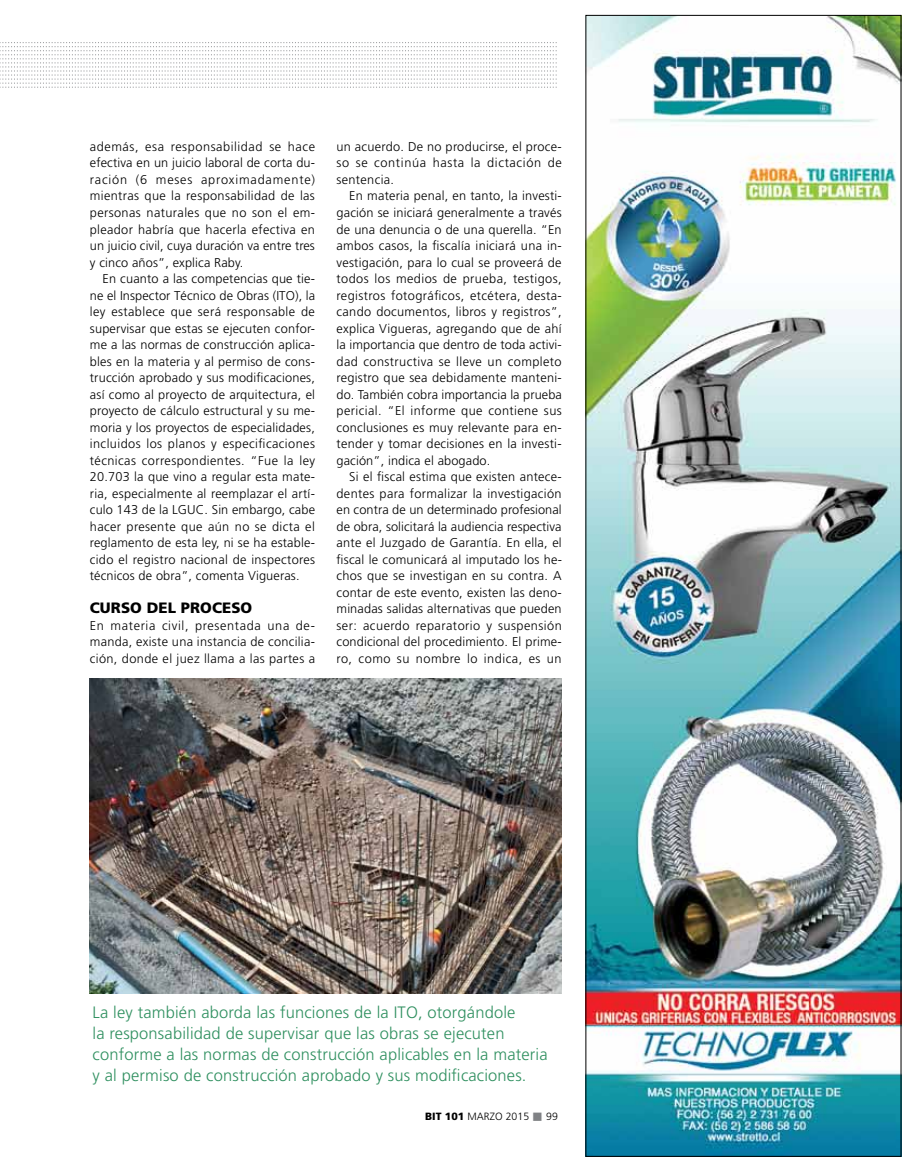
<style>
.page{position:relative;width:915px;height:1170px;background:#fff}
.page>*{position:absolute;margin:0;border:0;box-sizing:border-box;transform-origin:0 0}
.t1{font:300 16.5px/21px "Frutiger";letter-spacing:.01em;color:#309060}
.t2{font:900 15px "Frutiger";letter-spacing:.005em;color:#000}
.t3{font:300 12.75px/16.5px "Frutiger";letter-spacing:.02em;color:#000;text-align:justify}
.t4{font:300 10.5px "Frutiger";letter-spacing:.005em;color:#000}
.s1{font-weight:900}
.s2{color:#808285}
</style>
<div class="page">
<svg style="left:0;top:42px;width:557px;height:46px"></svg>
<img style="left:587px;top:17px;width:311px;height:1137px">
<img style="left:89px;top:679px;width:472px;height:313px">
<p class="t3" style="left:90px;top:138px;width:227px">además, esa responsabilidad se hace efectiva en un juicio laboral de corta du&shy;ración (6 meses aproximadamente) mientras que la responsabilidad de las personas naturales que no son el em&shy;pleador habría que hacerla efectiva en un juicio civil, cuya duración va entre tres y cinco años”, explica Raby.</p>
<p class="t3" style="left:90px;top:270px;width:227px;text-indent:13px">En cuanto a las competencias que tie&shy;ne el Inspector Técnico de Obras (ITO), la ley establece que será responsable de supervisar que estas se ejecuten confor&shy;me a las normas de construcción aplica&shy;bles en la materia y al permiso de cons&shy;trucción aprobado y sus modificaciones, así como al proyecto de arquitectura, el proyecto de cálculo estructural y su me&shy;moria y los proyectos de especialidades, incluidos los planos y especificaciones técnicas correspondientes. “Fue la ley 20.703 la que vino a regular esta mate&shy;ria, especialmente al reemplazar el artí&shy;culo 143 de la LGUC. Sin embargo, cabe hacer presente que aún no se dicta el reglamento de esta ley, ni se ha estable&shy;cido el registro nacional de inspectores técnicos de obra”, comenta Vigueras.</p>
<p class="t2" style="left:90px;top:599px;width:164px">CURSO DEL PROCESO</p>
<p class="t3" style="left:90px;top:617px;width:227px">En materia civil, presentada una de&shy;manda, existe una instancia de concilia&shy;ción, donde el juez llama a las partes a</p>
<p class="t3" style="left:336px;top:138px;width:227px">un acuerdo. De no producirse, el proce&shy;so se continúa hasta la dictación de sentencia.</p>
<p class="t3" style="left:336px;top:188px;width:227px;text-indent:13px">En materia penal, en tanto, la investi&shy;gación se iniciará generalmente a través de una denuncia o de una querella. “En ambos casos, la fiscalía iniciará una in&shy;vestigación, para lo cual se proveerá de todos los medios de prueba, testigos, registros fotográficos, etcétera, desta&shy;cando documentos, libros y registros”, explica Vigueras, agregando que de ahí la importancia que dentro de toda activi&shy;dad constructiva se lleve un completo registro que sea debidamente manteni&shy;do. También cobra importancia la prueba pericial. “El informe que contiene sus conclusiones es muy relevante para en&shy;tender y tomar decisiones en la investi&shy;gación”, indica el abogado.</p>
<p class="t3" style="left:336px;top:468px;width:227px;text-indent:13px">Si el fiscal estima que existen antece&shy;dentes para formalizar la investigación en contra de un determinado profesional de obra, solicitará la audiencia respectiva ante el Juzgado de Garantía. En ella, el fiscal le comunicará al imputado los he&shy;chos que se investigan en su contra. A contar de este evento, existen las deno&shy;minadas salidas alternativas que pueden ser: acuerdo reparatorio y suspensión condicional del procedimiento. El prime&shy;ro, como su nombre lo indica, es un</p>
<p class="t1" style="left:92px;top:1001px;width:456px">La ley también aborda las funciones de la ITO, otorgándole<br>la responsabilidad de supervisar que las obras se ejecuten conforme a las normas de construcción aplicables en la materia y al permiso de construcción aprobado y sus modificaciones.</p>
<p class="t4" style="left:425px;top:1110px;width:134px"><span class="s1">BIT 101</span> marzo 2015 <span class="s2">■</span> 99</p>
</div>
